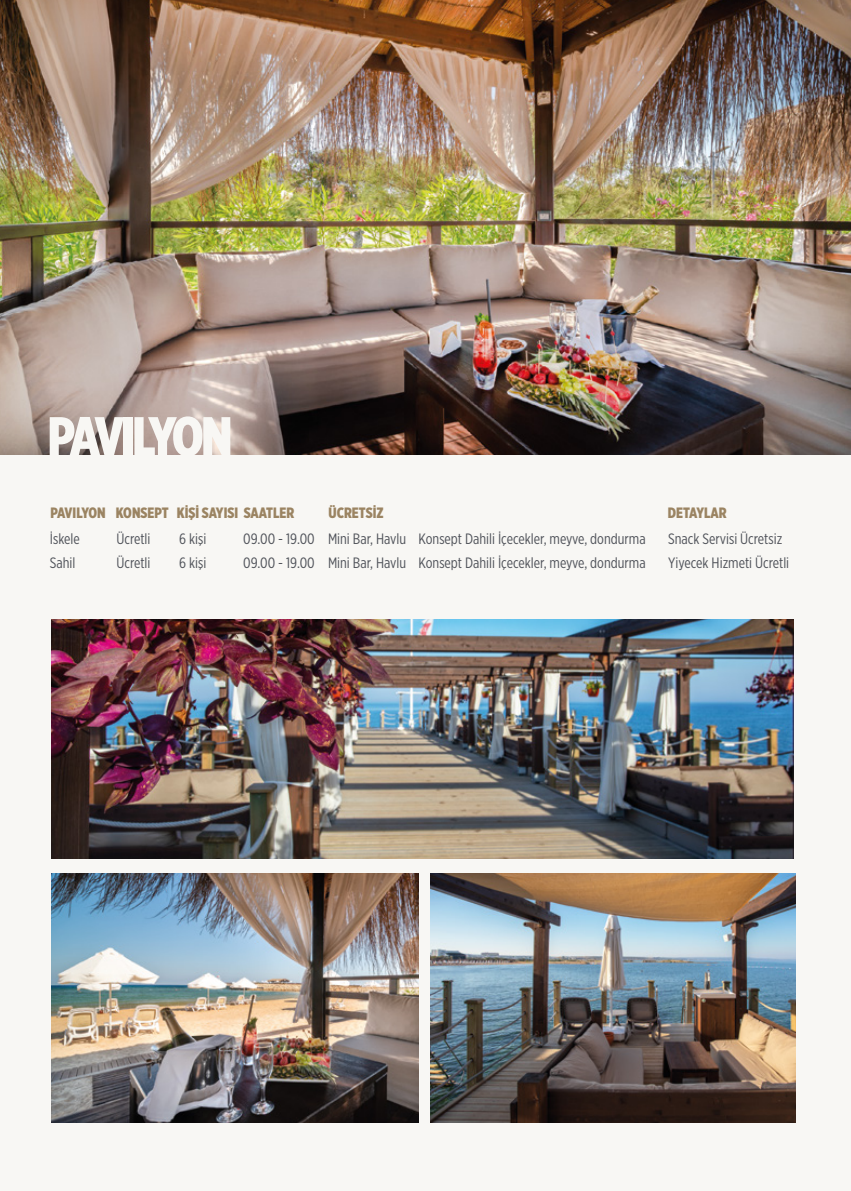
<style>
.page{position:relative;width:851px;height:1191px;background:#fff}
.page>*{position:absolute;margin:0;border:0;box-sizing:border-box;transform-origin:0 0}
.t1{font:900 55.35px "Gotham X Narrow";letter-spacing:-.09em;color:#f8f7f4}
.t2{font:15px/24px "Gotham X Narrow";color:#50535a}
.t3{font:900 15px "Gotham X Narrow";color:#9b8462}
</style>
<div class="page">
<div style="left:0;top:0;width:850px;height:1191px;background:#f8f7f4"></div>
<img style="left:0;top:0;width:850px;height:454px">
<img style="left:430px;top:873px;width:365px;height:249px">
<img style="left:51px;top:873px;width:367px;height:249px">
<img style="left:51px;top:619px;width:742px;height:239px">
<h1 class="t1" style="left:47px;top:402px;width:186px">PAVILYON</h1>
<p class="t3" style="left:50px;top:503px;width:245px">PAVILYON KONSEPT KİŞİ SAYISI SAATLER</p>
<p class="t3" style="left:328px;top:503px;width:57px">ÜCRETSİZ</p>
<p class="t3" style="left:667px;top:503px;width:60px">DETAYLAR</p>
<p class="t2" style="left:50px;top:526px;width:31px">İskele<br>Sahil</p>
<p class="t2" style="left:116px;top:526px;width:36px">Ücretli<br>Ücretli</p>
<p class="t2" style="left:179px;top:526px;width:29px">6 kişi<br>6 kişi</p>
<p class="t2" style="left:243px;top:526px;width:73px">09.00 - 19.00<br>09.00 - 19.00</p>
<p class="t2" style="left:328px;top:526px;width:80px">Mini Bar, Havlu<br>Mini Bar, Havlu</p>
<p class="t2" style="left:668px;top:526px;width:122px">Snack Servisi Ücretsiz<br>Yiyecek Hizmeti Ücretli</p>
<p class="t2" style="left:418px;top:526px;width:228px">Konsept Dahili İçecekler, meyve, dondurma<br>Konsept Dahili İçecekler, meyve, dondurma</p>
</div>
